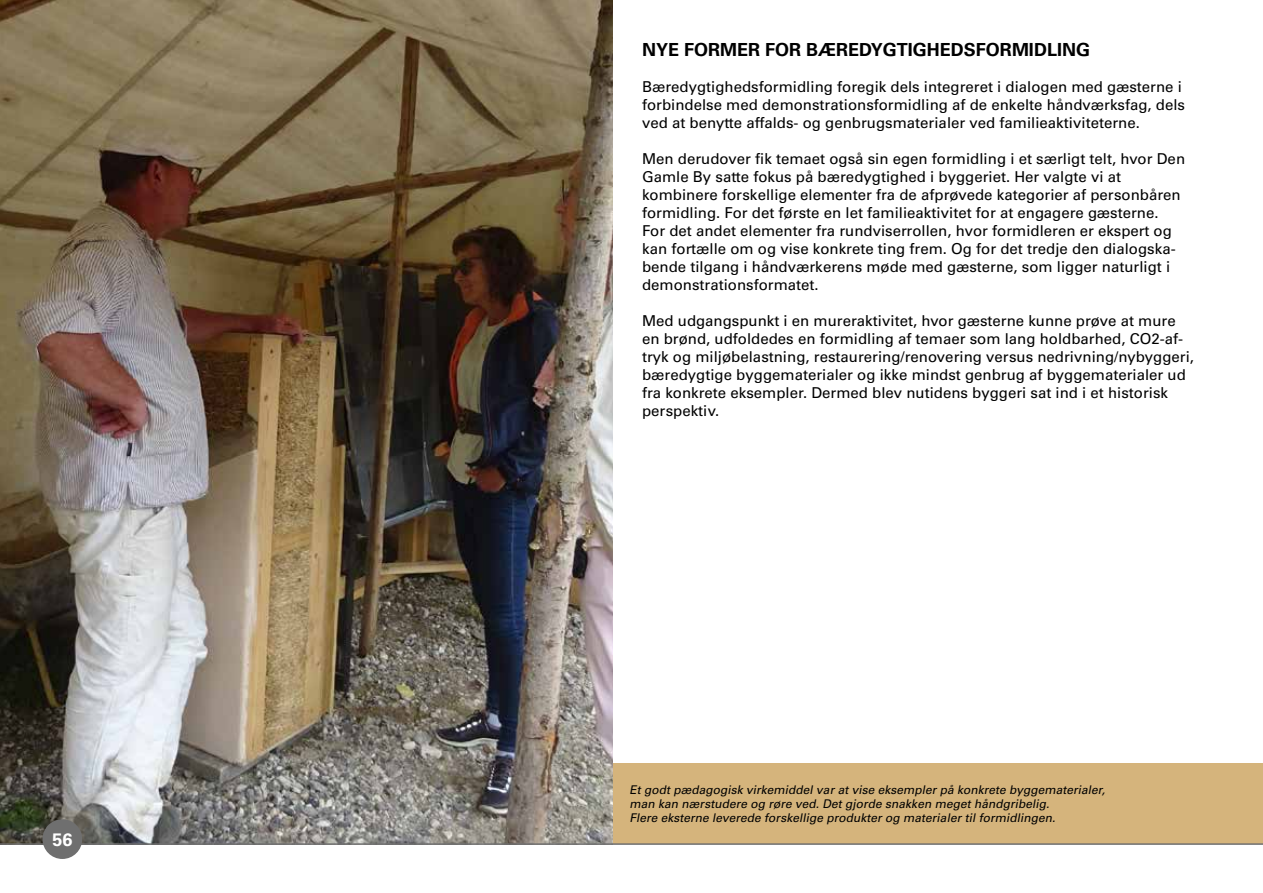
<style>
.page{position:relative;width:1263px;height:893px;background:#fff}
.page>*{position:absolute;margin:0;border:0;box-sizing:border-box;transform-origin:0 0}
.t1{font:700 18px "Univers LT Std";color:#000}
.t2{font:700 18px "Univers LT Std";color:#fff}
.t3{font:15px/18px "Univers LT Std";color:#000}
.t4{font:italic 12px/14.4px "Univers LT Std";color:#000}
</style>
<div class="page">
<div style="left:523px;top:763px;width:740px;height:81px;background:#d5b47c"></div>
<img style="left:0;top:0;width:612px;height:843px">
<hr style="left:0;top:843px;width:1263px;height:2px;background:#6f6f6f">
<div style="left:43px;top:819px;width:39px;height:40px;background:#6f6f6f;border-radius:50%"></div>
<p class="t2" style="left:52px;top:829px;width:22px">56</p>
<p class="t1" style="left:642px;top:39px;width:449px">NYE FORMER FOR BÆREDYGTIGHEDSFORMIDLING</p>
<p class="t3" style="left:642px;top:77px;width:544px">Bæredygtighedsformidling foregik dels integreret i dialogen med gæsterne i forbindelse med demonstrationsformidling af de enkelte håndværksfag, dels ved at benytte affalds- og genbrugsmaterialer ved familieaktiviteterne.</p>
<p class="t3" style="left:642px;top:149px;width:544px">Men derudover fik temaet også sin egen formidling i et særligt telt, hvor Den Gamle By satte fokus på bæredygtighed i byggeriet. Her valgte vi at kombinere forskellige elementer fra de afprøvede kategorier af personbåren formidling. For det første en let familieaktivitet for at engagere gæsterne.<br>For det andet elementer fra rundviserrollen, hvor formidleren er ekspert og kan fortælle om og vise konkrete ting frem. Og for det tredje den dialogska&shy;bende tilgang i håndværkerens møde med gæsterne, som ligger naturligt i demonstrationsformatet.</p>
<p class="t3" style="left:642px;top:311px;width:553px">Med udgangspunkt i en mureraktivitet, hvor gæsterne kunne prøve at mure en brønd, udfoldedes en formidling af temaer som lang holdbarhed, CO2-af&shy;tryk og miljøbelastning, restaurering/renovering versus nedrivning/nybyggeri, bæredygtige byggematerialer og ikke mindst genbrug af byggematerialer ud fra konkrete eksempler. Dermed blev nutidens byggeri sat ind i et historisk perspektiv.</p>
<p class="t4" style="left:629px;top:782px;width:480px">Et godt pædagogisk virkemiddel var at vise eksempler på konkrete byggematerialer, man kan nærstudere og røre ved. Det gjorde snakken meget håndgribelig.<br>Flere eksterne leverede forskellige produkter og materialer til formidlingen.</p>
</div>
